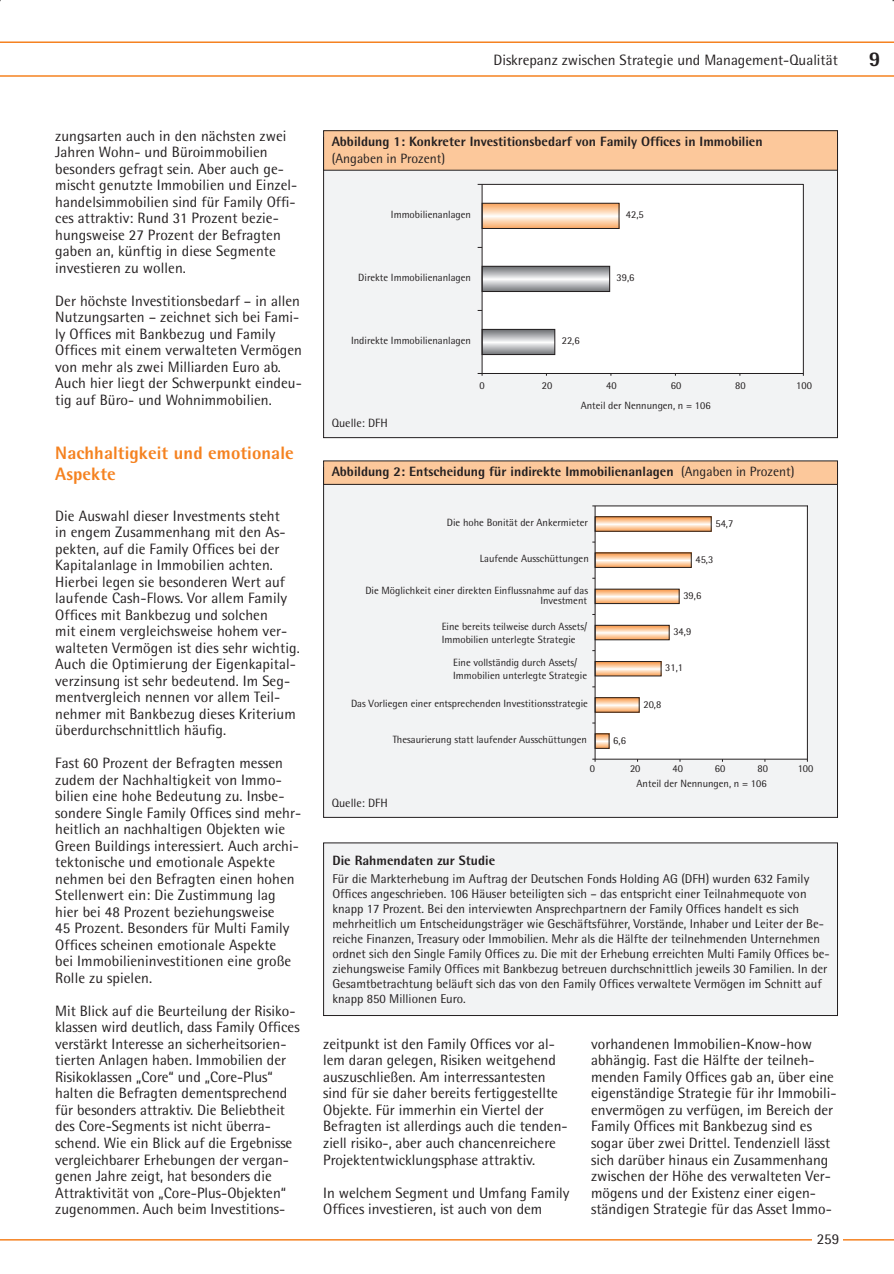
<style>
.page{position:relative;width:894px;height:1274px;background:#fff}
.page>*{position:absolute;margin:0;border:0;box-sizing:border-box;transform-origin:0 0}
.t1{font:800 21px "Rotis Semi Sans";color:#231f20}
.t2{font:800 18px/21px "Rotis Semi Sans";letter-spacing:.005em;color:#f58220}
.t3{font:15px/16.5px "Rotis Semi Sans";letter-spacing:.005em;color:#231f20}
.t4{font:800 13.5px "Rotis Semi Sans";color:#231f20}
.t5{font:13.5px "Rotis Semi Sans";color:#231f20}
.t6{font:12.75px/15px "Rotis Semi Sans";color:#231f20}
.t7{font:12px "Rotis Semi Sans";color:#231f20}
.t8{font:10.5px/12.6px "Rotis Semi Sans";color:#231f20}
.s1{font-weight:400}
</style>
<div class="page">
<hr style="left:0;top:1238px;width:894px;height:2px;background:#f58220">
<svg style="left:0;top:41px;width:894px;height:36px"></svg>
<div style="left:812px;top:1220px;width:31px;height:30px;background:#fff"></div>
<div style="left:323px;top:137px;width:514px;height:300px;background:#f2f3f4"></div>
<svg style="left:477px;top:184px;width:327px;height:192px"></svg>
<div style="left:323px;top:467px;width:514px;height:350px;background:#f2f3f4"></div>
<svg style="left:594px;top:506px;width:214px;height:256px"></svg>
<hr style="left:595px;top:506px;width:1px;height:253px;background:#231f20">
<hr style="left:592px;top:505px;width:216px;height:1px;background:#231f20">
<div style="left:323px;top:131px;width:514px;height:39px;background:#fcc89b"></div>
<div style="left:323px;top:130px;width:515px;height:40px;border:1px solid #231f20"></div>
<div style="left:323px;top:461px;width:514px;height:23px;background:#fcc89b"></div>
<div style="left:323px;top:842px;width:514px;height:173px;background:#f2f3f4"></div>
<p class="t3" style="left:493px;top:52px;width:346px">Diskrepanz zwischen Strategie und Management-Qualität</p>
<h1 class="t1" style="left:868px;top:45px;width:13px">9</h1>
<p class="t3" style="left:55px;top:127px;width:244px">zungsarten auch in den nächsten zwei Jahren Wohn- und Büroimmobilien besonders gefragt sein. Aber auch ge&shy;mischt genutzte Immobilien und Einzel&shy;handelsimmobilien sind für Family Offi&shy;ces attraktiv: Rund 31 Prozent bezie&shy;hungsweise 27 Prozent der Befragten gaben an, künftig in diese Segmente investieren zu wollen.</p>
<p class="t3" style="left:55px;top:292px;width:248px">Der höchste Investitionsbedarf – in allen Nutzungsarten – zeichnet sich bei Fami&shy;ly Offices mit Bankbezug und Family Offices mit einem verwalteten Vermögen von mehr als zwei Milliarden Euro ab.<br>Auch hier liegt der Schwerpunkt eindeu&shy;tig auf Büro- und Wohnimmobilien.</p>
<p class="t2" style="left:55px;top:442px;width:240px">Nachhaltigkeit und emotionale<br>Aspekte</p>
<p class="t3" style="left:55px;top:507px;width:246px">Die Auswahl dieser Investments steht<br>in engem Zusammenhang mit den As&shy;pekten, auf die Family Offices bei der Kapitalanlage in Immobilien achten.<br>Hierbei legen sie besonderen Wert auf laufende Cash-Flows. Vor allem Family Offices mit Bankbezug und solchen<br>mit einem vergleichsweise hohem ver&shy;walteten Vermögen ist dies sehr wichtig.<br>Auch die Optimierung der Eigenkapital&shy;verzinsung ist sehr bedeutend. Im Seg&shy;mentvergleich nennen vor allem Teil&shy;nehmer mit Bankbezug dieses Kriterium überdurchschnittlich häufig.</p>
<p class="t3" style="left:55px;top:754px;width:248px">Fast 60 Prozent der Befragten messen zudem der Nachhaltigkeit von Immo&shy;bilien eine hohe Bedeutung zu. Insbe&shy;sondere Single Family Offices sind mehr&shy;heitlich an nachhaltigen Objekten wie Green Buildings interessiert. Auch archi&shy;tektonische und emotionale Aspekte nehmen bei den Befragten einen hohen Stellenwert ein: Die Zustimmung lag hier bei 48 Prozent beziehungsweise<br>45 Prozent. Besonders für Multi Family Offices scheinen emotionale Aspekte<br>bei Immobilieninvestitionen eine große Rolle zu spielen.</p>
<p class="t3" style="left:55px;top:1002px;width:246px">Mit Blick auf die Beurteilung der Risiko&shy;klassen wird deutlich, dass Family Offices verstärkt Interesse an sicherheits orien&shy;tierten Anlagen haben. Immobilien der Risikoklassen „Core“ und „Core-Plus“ halten die Befragten dementsprechend für besonders attraktiv. Die Beliebtheit des Core-Segments ist nicht überra&shy;schend. Wie ein Blick auf die Ergebnisse vergleichbarer Erhebungen der vergan&shy;genen Jahre zeigt, hat besonders die Attraktivität von „Core-Plus-Objekten“ zugenommen. Auch beim Investitions-</p>
<p class="t4" style="left:332px;top:133px;width:432px">Abbildung 1: Konkreter Investitionsbedarf von Family Offices in Immobilien</p>
<p class="t5" style="left:332px;top:150px;width:115px">(Angaben in Prozent)</p>
<p class="t8" style="left:391px;top:208px;width:82px">Immobilienanlagen</p>
<p class="t8" style="left:358px;top:271px;width:114px">Direkte Immobilienanlagen</p>
<p class="t8" style="left:626px;top:208px;width:19px">42,5</p>
<p class="t8" style="left:616px;top:271px;width:19px">39,6</p>
<p class="t8" style="left:351px;top:334px;width:121px">Indirekte Immobilienanlagen</p>
<p class="t8" style="left:562px;top:334px;width:19px">22,6</p>
<p class="t7" style="left:332px;top:416px;width:57px">Quelle: DFH</p>
<p class="t8" style="left:479px;top:379px;width:7px">0</p>
<p class="t8" style="left:542px;top:379px;width:12px">20</p>
<p class="t8" style="left:606px;top:379px;width:12px">40</p>
<p class="t8" style="left:671px;top:379px;width:12px">60</p>
<p class="t8" style="left:735px;top:379px;width:12px">80</p>
<p class="t8" style="left:796px;top:379px;width:17px">100</p>
<p class="t8" style="left:580px;top:399px;width:131px">Anteil der Nennungen, n = 106</p>
<p class="t4" style="left:332px;top:463px;width:464px">Abbildung 2: Entscheidung für indirekte Immobilienanlagen <span class="s1">(Angaben in Prozent)</span></p>
<p class="t8" style="left:447px;top:516px;width:143px">Die hohe Bonität der Ankermieter</p>
<p class="t8" style="left:715px;top:516px;width:19px">54,7</p>
<p class="t8" style="left:480px;top:552px;width:110px">Laufende Ausschüttungen</p>
<p class="t8" style="left:695px;top:553px;width:19px">45,3</p>
<p class="t8" style="left:365px;top:585px;width:224px;line-height:9.8px;text-align:right">Die Möglichkeit einer direkten Einflussnahme auf das<br>Investment</p>
<p class="t8" style="left:683px;top:589px;width:19px">39,6</p>
<p class="t8" style="left:442px;top:620px;width:147px">Eine bereits teilweise durch Assets/<br>Immobilien unterlegte Strategie</p>
<p class="t8" style="left:673px;top:625px;width:19px">34,9</p>
<p class="t8" style="left:453px;top:656px;width:135px">Eine vollständig durch Assets/<br>Immobilien unterlegte Strategie</p>
<p class="t8" style="left:665px;top:661px;width:19px">31,1</p>
<p class="t8" style="left:351px;top:697px;width:238px">Das Vorliegen einer entsprechenden Investitionsstrategie</p>
<p class="t8" style="left:643px;top:697px;width:19px">20,8</p>
<p class="t8" style="left:393px;top:733px;width:196px">Thesaurierung statt laufender Ausschüttungen</p>
<p class="t8" style="left:613px;top:733px;width:14px">6,6</p>
<p class="t8" style="left:590px;top:761px;width:7px">0</p>
<p class="t8" style="left:630px;top:761px;width:12px">20</p>
<p class="t8" style="left:672px;top:761px;width:12px">40</p>
<p class="t8" style="left:715px;top:761px;width:12px">60</p>
<p class="t8" style="left:757px;top:761px;width:12px">80</p>
<p class="t8" style="left:797px;top:761px;width:17px">100</p>
<p class="t7" style="left:332px;top:796px;width:57px">Quelle: DFH</p>
<p class="t8" style="left:636px;top:777px;width:131px">Anteil der Nennungen, n = 106</p>
<p class="t4" style="left:332px;top:851px;width:164px">Die Rahmendaten zur Studie</p>
<p class="t6" style="left:332px;top:870px;width:499px">Für die Markterhebung im Auftrag der Deutschen Fonds Holding AG (DFH) wurden 632 Family Offices angeschrieben. 106 Häuser beteiligten sich – das entspricht einer Teilnahmequote von knapp 17 Prozent. Bei den interviewten Ansprechpartnern der Family Offices handelt es sich mehrheitlich um Entscheidungsträger wie Geschäftsführer, Vorstände, Inhaber und Leiter der Be&shy;reiche Finanzen, Treasury oder Immobilien. Mehr als die Hälfte der teilnehmenden Unternehmen ordnet sich den Single Family Offices zu. Die mit der Erhebung erreichten Multi Family Offices be&shy;ziehungsweise Family Offices mit Bankbezug betreuen durchschnittlich jeweils 30 Familien. In der Gesamtbetrachtung beläuft sich das von den Family Offices verwaltete Vermögen im Schnitt auf knapp 850 Millionen Euro.</p>
<p class="t3" style="left:323px;top:1035px;width:246px">zeitpunkt ist den Family Offices vor al&shy;lem daran gelegen, Risiken weitgehend auszuschließen. Am interressantesten sind für sie daher bereits fertiggestellte Objekte. Für immerhin ein Viertel der Befragten ist allerdings auch die tenden&shy;ziell risiko-, aber auch chancenreichere Projektentwicklungsphase attraktiv.</p>
<p class="t3" style="left:323px;top:1183px;width:248px">In welchem Segment und Umfang Family<br>Offices investieren, ist auch von dem</p>
<p class="t3" style="left:591px;top:1035px;width:247px">vorhandenen Immobilien-Know-how abhängig. Fast die Hälfte der teilneh&shy;menden Family Offices gab an, über eine eigenständige Strategie für ihr Immobili&shy;envermögen zu verfügen, im Bereich der Family Offices mit Bankbezug sind es sogar über zwei Drittel. Tendenziell lässt sich darüber hinaus ein Zusammenhang zwischen der Höhe des verwalteten Ver&shy;mögens und der Existenz einer eigen&shy;ständigen Strategie für das Asset Immo-</p>
<p class="t3" style="left:816px;top:1230px;width:24px">259</p>
</div>
